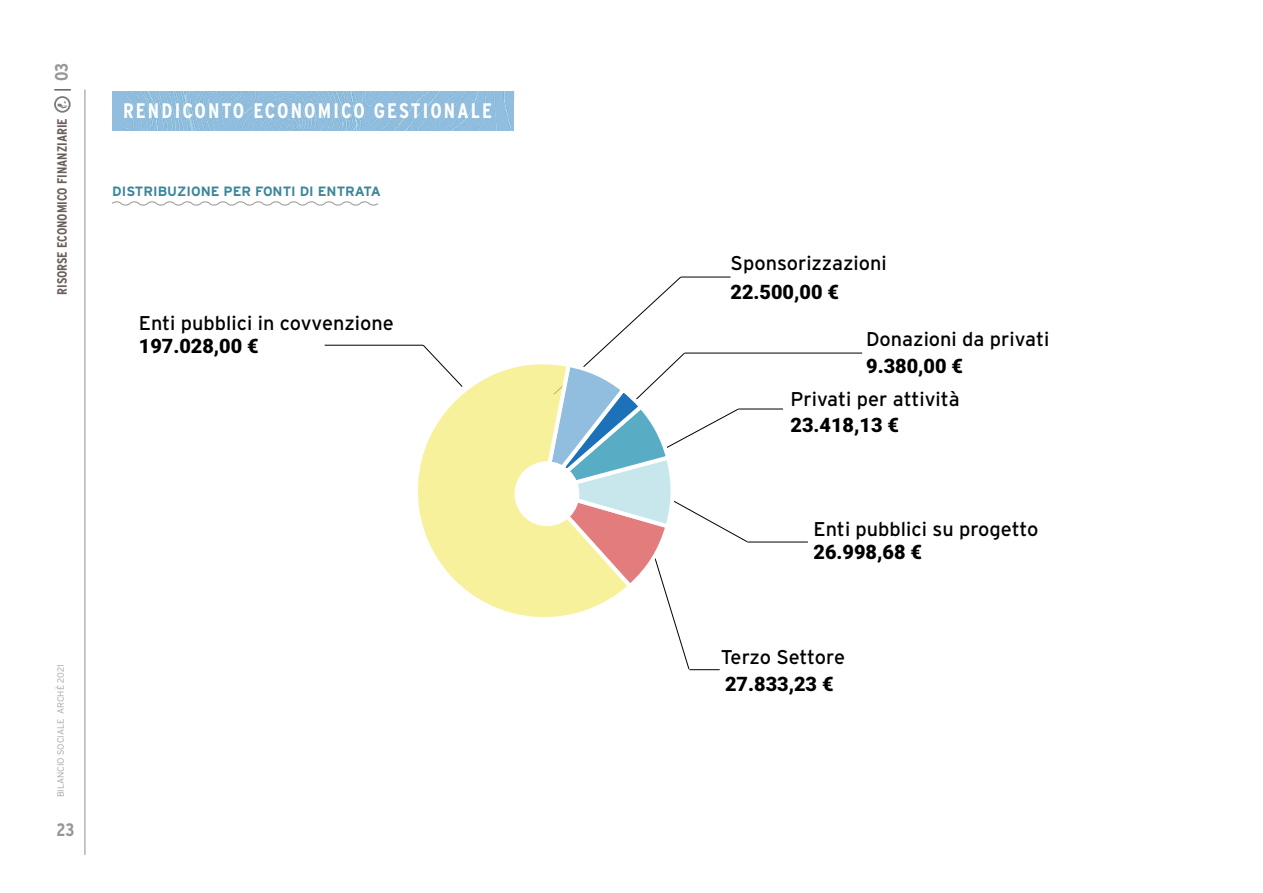
<style>
.page{position:relative;width:1263px;height:893px;background:#fff}
.page>*{position:absolute;margin:0;border:0;box-sizing:border-box;transform-origin:0 0}
.t1{font:700 condensed 21px "Interstate";letter-spacing:.1em;color:#fff}
.t2{font:19.95px "Interstate";color:#000}
.t3{font:900 19.95px "Roboto";color:#000}
.t4{font:700 condensed 18px "Interstate";color:#979696}
.t5{font:700 13.5px "Interstate";color:#3a869b}
.t6{font:700 condensed 13.5px "Interstate";color:#6a5e5a}
.t7{font:300 9px "Interstate";color:#a6a5a5}
</style>
<div class="page">
<hr style="left:85px;top:90px;width:1px;height:765px;background:#000">
<svg style="left:54px;top:89px;width:17px;height:24px"></svg>
<img style="left:113px;top:91px;width:401px;height:40px">
<svg style="left:112px;top:201px;width:266px;height:5px"></svg>
<svg style="left:422px;top:344px;width:13px;height:13px"></svg>
<hr style="left:325px;top:345px;width:98px;height:1px;background:#000">
<hr style="left:739px;top:408px;width:44px;height:1px;background:#000">
<hr style="left:747px;top:541px;width:61px;height:1px;background:#000">
<hr style="left:685px;top:353px;width:177px;height:1px;background:#000">
<svg style="left:593px;top:276px;width:155px;height:394px"></svg>
<svg style="left:417px;top:357px;width:217px;height:276px"></svg>
<div style="left:514px;top:461px;width:65px;height:65px;background:#fff;border-radius:50%"></div>
<p class="t4" style="left:51px;top:81px;width:20px;rotate:-90deg">03</p>
<p class="t6" style="left:55px;top:295px;width:178px;rotate:-90deg">RISORSE ECONOMICO FINANZIARIE</p>
<p class="t1" style="left:123px;top:99px;width:371px">RENDICONTO ECONOMICO GESTIONALE</p>
<p class="t5" style="left:112px;top:184px;width:270px">DISTRIBUZIONE PER FONTI DI ENTRATA</p>
<p class="t2" style="left:139px;top:312px;width:256px">Enti pubblici in covvenzione</p>
<p class="t3" style="left:139px;top:332px;width:121px">197.028,00 €</p>
<p class="t7" style="left:55px;top:797px;width:135px;rotate:-90deg">BILANCIO SOCIALE ARCHÈ 2021</p>
<p class="t4" style="left:56px;top:819px;width:20px">23</p>
<p class="t2" style="left:730px;top:252px;width:158px">Sponsorizzazioni</p>
<p class="t3" style="left:731px;top:278px;width:110px">22.500,00 €</p>
<p class="t2" style="left:866px;top:328px;width:185px">Donazioni da privati</p>
<p class="t3" style="left:866px;top:352px;width:98px">9.380,00 €</p>
<p class="t2" style="left:790px;top:387px;width:171px">Privati per attività</p>
<p class="t3" style="left:790px;top:411px;width:110px">23.418,13 €</p>
<p class="t2" style="left:813px;top:517px;width:226px">Enti pubblici su progetto</p>
<p class="t3" style="left:813px;top:538px;width:110px">26.998,68 €</p>
<p class="t2" style="left:721px;top:646px;width:126px">Terzo Settore</p>
<p class="t3" style="left:725px;top:669px;width:110px">27.833,23 €</p>
</div>
